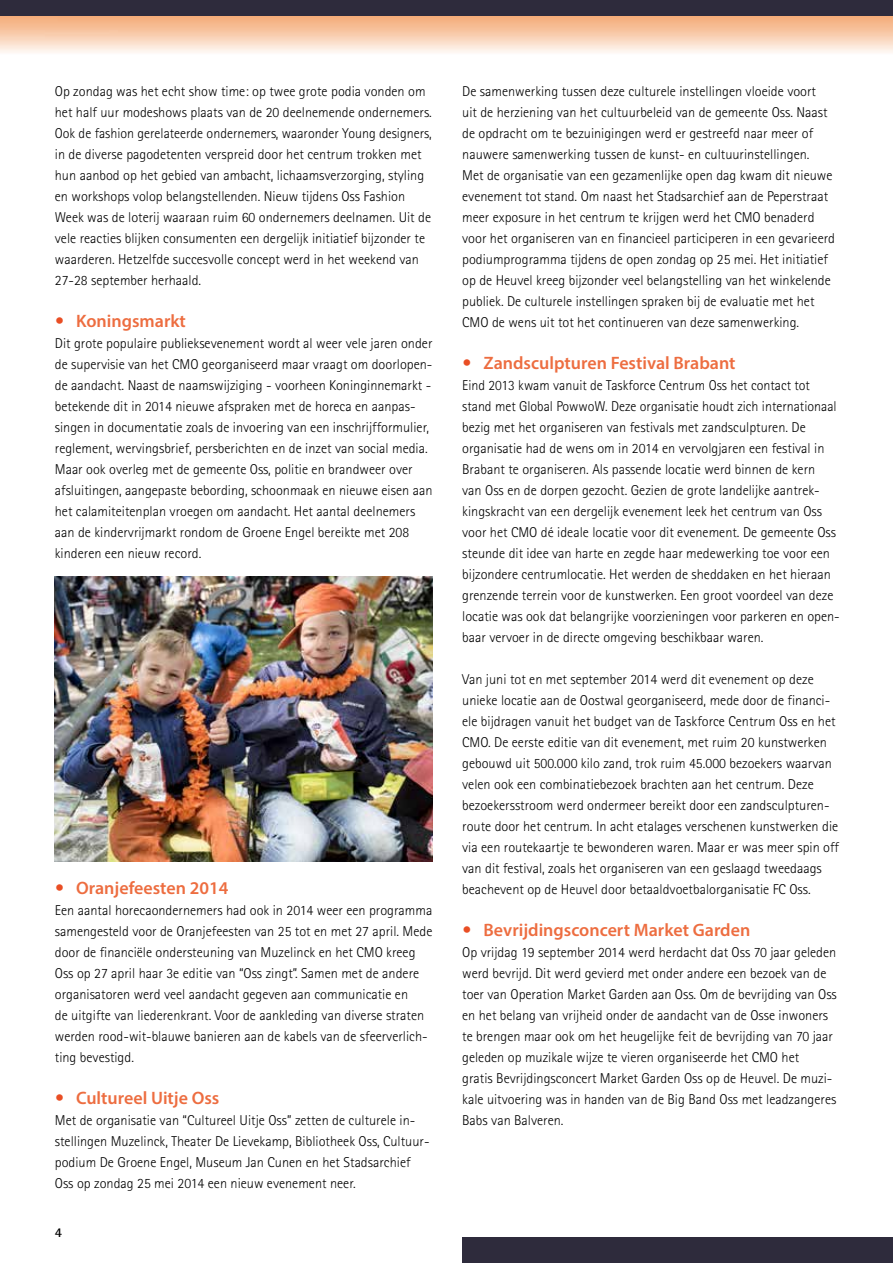
<style>
.page{position:relative;width:893px;height:1263px;background:#fff}
.page>*{position:absolute;margin:0;border:0;box-sizing:border-box;transform-origin:0 0}
.t1{font:600 18px "Myriad Pro";color:#ed6d40}
.t2{font:300 14.25px/21px "Rotis Sans Serif";color:#000}
.t3{font:700 13.5px "Rotis Sans Serif";color:#000}
.s1{font-family:"Rotis Sans Serif";font-weight:700;color:#e94e24}
</style>
<div class="page">
<svg style="left:0;top:15px;width:893px;height:38px;background:#f3caad"></svg>
<div style="left:0;top:0;width:893px;height:15px;background:#2e2b3c"></div>
<div style="left:462px;top:1237px;width:431px;height:26px;background:#2e2b3c"></div>
<img style="left:55px;top:576px;width:377px;height:285px">
<p class="t2" style="left:55px;top:81px;width:379px">Op zondag was het echt show time: op twee grote podia vonden om het half uur modeshows plaats van de 20 deelnemende ondernemers.<br>Ook de fashion gerelateerde ondernemers, waaronder Young designers, in de diverse pagodetenten verspreid door het centrum trokken met hun aanbod op het gebied van ambacht, lichaamsverzorging, styling en workshops volop belangstellenden. Nieuw tijdens Oss Fashion Week was de loterij waaraan ruim 60 ondernemers deelnamen. Uit de vele reacties blijken consumenten een dergelijk initiatief bijzonder te waarderen. Hetzelfde succesvolle concept werd in het weekend van 27-28 september herhaald.</p>
<p class="t1" style="left:55px;top:310px;width:133px"><span class="s1">•</span> Koningsmarkt</p>
<p class="t2" style="left:55px;top:333px;width:379px">Dit grote populaire publieksevenement wordt al weer vele jaren onder de supervisie van het CMO georganiseerd maar vraagt om doorlopen&shy;de aandacht. Naast de naamswijziging - voorheen Koninginnemarkt - betekende dit in 2014 nieuwe afspraken met de horeca en aanpas&shy;singen in documentatie zoals de invoering van een inschrijfformulier, reglement, wervingsbrief, persberichten en de inzet van social media.<br>Maar ook overleg met de gemeente Oss, politie en brandweer over afsluitingen, aangepaste bebording, schoonmaak en nieuwe eisen aan het calamiteitenplan vroegen om aandacht. Het aantal deelnemers aan de kindervrijmarkt rondom de Groene Engel bereikte met 208 kinderen een nieuw record.</p>
<p class="t1" style="left:55px;top:877px;width:175px"><span class="s1">•</span> Oranjefeesten 2014</p>
<p class="t2" style="left:55px;top:900px;width:379px">Een aantal horecaondernemers had ook in 2014 weer een programma samengesteld voor de Oranjefeesten van 25 tot en met 27 april. Mede door de financiële ondersteuning van Muzelinck en het CMO kreeg Oss op 27 april haar 3e editie van “Oss zingt”. Samen met de andere organisatoren werd veel aandacht gegeven aan communicatie en<br>de uitgifte van liederenkrant. Voor de aankleding van diverse straten werden rood-wit-blauwe banieren aan de kabels van de sfeerverlich&shy;ting bevestigd.</p>
<p class="t1" style="left:55px;top:1087px;width:166px"><span class="s1">•</span> Cultureel Uitje Oss</p>
<p class="t2" style="left:55px;top:1110px;width:376px">Met de organisatie van “Cultureel Uitje Oss” zetten de culturele in&shy;stellingen Muzelinck, Theater De Lievekamp, Bibliotheek Oss, Cultuur&shy;podium De Groene Engel, Museum Jan Cunen en het Stadsarchief Oss op zondag 25 mei 2014 een nieuw evenement neer.</p>
<p class="t3" style="left:55px;top:1223px;width:9px">4</p>
<p class="t2" style="left:462px;top:81px;width:374px">De samenwerking tussen deze culturele instellingen vloeide voort<br>uit de herziening van het cultuurbeleid van de gemeente Oss. Naast de opdracht om te bezuinigingen werd er gestreefd naar meer of nauwere samenwerking tussen de kunst- en cultuurinstellingen.<br>Met de organisatie van een gezamenlijke open dag kwam dit nieuwe evenement tot stand. Om naast het Stadsarchief aan de Peperstraat meer exposure in het centrum te krijgen werd het CMO benaderd voor het organiseren van en financieel participeren in een gevarieerd podiumprogramma tijdens de open zondag op 25 mei. Het initiatief op de Heuvel kreeg bijzonder veel belangstelling van het winkelende publiek. De culturele instellingen spraken bij de evaluatie met het CMO de wens uit tot het continueren van deze samenwerking.</p>
<p class="t1" style="left:462px;top:352px;width:275px"><span class="s1">•</span> Zandsculpturen Festival Brabant</p>
<p class="t2" style="left:462px;top:375px;width:379px">Eind 2013 kwam vanuit de Taskforce Centrum Oss het contact tot stand met Global PowwoW. Deze organisatie houdt zich internationaal bezig met het organiseren van festivals met zandsculpturen. De organisatie had de wens om in 2014 en vervolgjaren een festival in Brabant te organiseren. Als passende locatie werd binnen de kern<br>van Oss en de dorpen gezocht. Gezien de grote landelijke aantrek&shy;kingskracht van een dergelijk evenement leek het centrum van Oss voor het CMO dé ideale locatie voor dit evenement. De gemeente Oss steunde dit idee van harte en zegde haar medewerking toe voor een bijzondere centrumlocatie. Het werden de sheddaken en het hieraan grenzende terrein voor de kunstwerken. Een groot voordeel van deze locatie was ook dat belangrijke voorzieningen voor parkeren en open&shy;baar vervoer in de directe omgeving beschikbaar waren.</p>
<p class="t2" style="left:462px;top:669px;width:378px">Van juni tot en met september 2014 werd dit evenement op deze unieke locatie aan de Oostwal georganiseerd, mede door de financi&shy;ële bijdragen vanuit het budget van de Taskforce Centrum Oss en het CMO. De eerste editie van dit evenement, met ruim 20 kunstwerken gebouwd uit 500.000 kilo zand, trok ruim 45.000 bezoekers waarvan velen ook een combinatiebezoek brachten aan het centrum. Deze bezoekersstroom werd ondermeer bereikt door een zandsculpturen&shy;route door het centrum. In acht etalages verschenen kunstwerken die via een routekaartje te bewonderen waren. Maar er was meer spin off van dit festival, zoals het organiseren van een geslaagd tweedaags beachevent op de Heuvel door betaaldvoetbalorganisatie FC Oss.</p>
<p class="t1" style="left:462px;top:919px;width:290px"><span class="s1">•</span> Bevrijdingsconcert Market Garden</p>
<p class="t2" style="left:462px;top:942px;width:376px">Op vrijdag 19 september 2014 werd herdacht dat Oss 70 jaar geleden werd bevrijd. Dit werd gevierd met onder andere een bezoek van de toer van Operation Market Garden aan Oss. Om de bevrijding van Oss en het belang van vrijheid onder de aandacht van de Osse inwoners te brengen maar ook om het heugelijke feit de bevrijding van 70 jaar geleden op muzikale wijze te vieren organiseerde het CMO het<br>gratis Bevrijdingsconcert Market Garden Oss op de Heuvel. De muzi&shy;kale uitvoering was in handen van de Big Band Oss met leadzangeres Babs van Balveren.</p>
</div>
